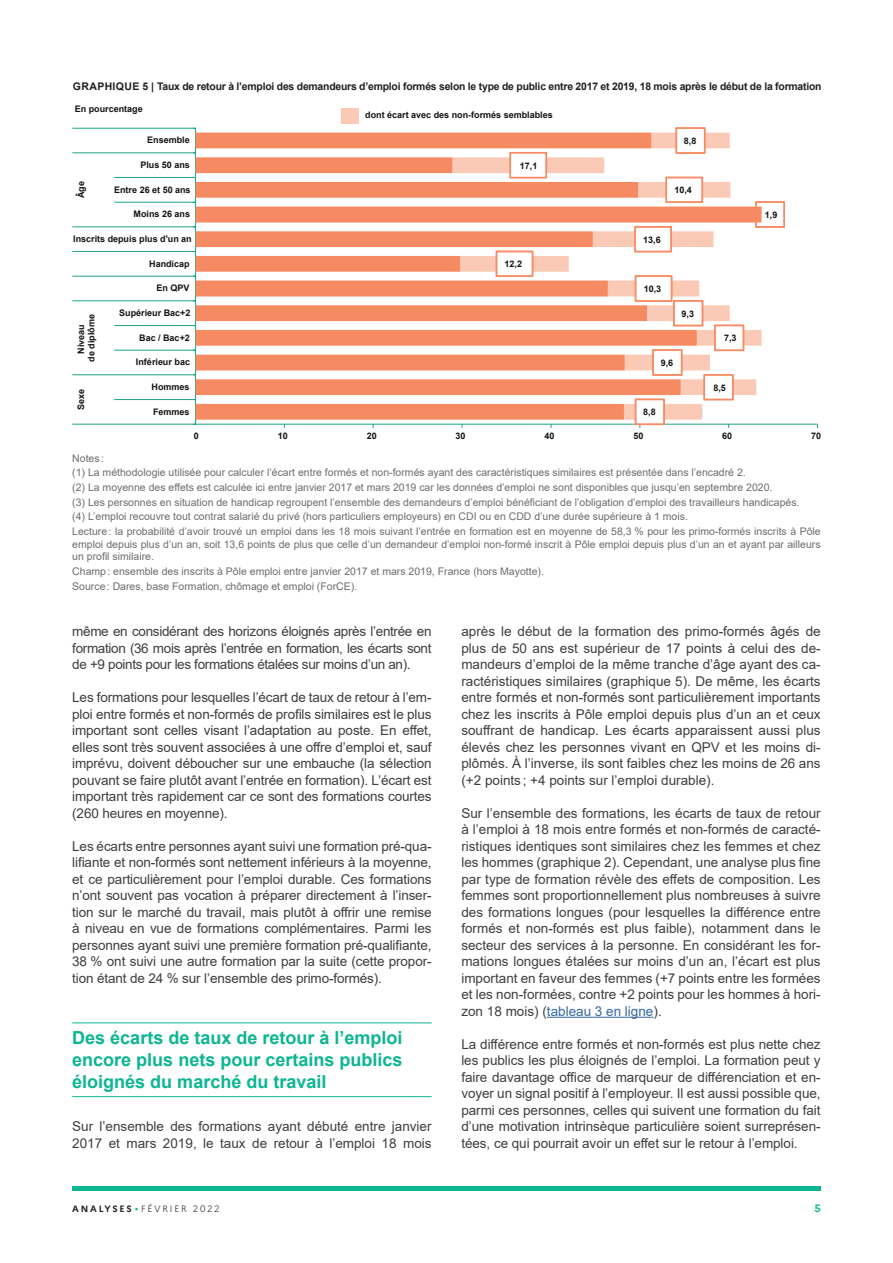
<style>
.page{position:relative;width:893px;height:1263px;background:#fff}
.page>*{position:absolute;margin:0;border:0;box-sizing:border-box;transform-origin:0 0}
.t1{font:700 18px/21.6px "Arial";color:#0cb693;text-align:justify}
.t2{font:13.5px/16.5px "Arial";letter-spacing:-.005em;color:#3e3e3f;text-align:justify}
.t3{font:10.5px/14.7px "Arial";color:#6c6d70}
.t4{font:700 10.5px "Arial";letter-spacing:-.02em;color:#231f20}
.t5{font:700 10.5px "Marianne";color:#0cb693}
.t6{font:700 9px/10.5px "Arial";color:#111314;text-align:center}
.t7{font:300 9px "Marianne";letter-spacing:.2em;color:#231f20}
.s1{color:#3667a4}
.s2{font-weight:700}
.s3{font-family:"Manrope";font-weight:700;color:#0cb693}
</style>
<div class="page">
<div style="left:72px;top:1186px;width:749px;height:5px;background:#0cb693"></div>
<hr style="left:72px;top:1022px;width:360px;height:1px;background:#0cb693">
<hr style="left:72px;top:1096px;width:360px;height:1px;background:#0cb693">
<hr style="left:547px;top:1017px;width:106px;height:1px;background:#3667a4">
<hr style="left:195px;top:128px;width:1px;height:296px;background:#1ca486">
<hr style="left:72px;top:128px;width:124px;height:1px;background:#1ca486">
<hr style="left:72px;top:153px;width:124px;height:1px;background:#1ca486">
<hr style="left:114px;top:177px;width:82px;height:1px;background:#1ca486">
<hr style="left:114px;top:202px;width:82px;height:1px;background:#1ca486">
<hr style="left:72px;top:227px;width:124px;height:1px;background:#1ca486">
<hr style="left:72px;top:251px;width:124px;height:1px;background:#1ca486">
<hr style="left:72px;top:276px;width:124px;height:1px;background:#1ca486">
<hr style="left:72px;top:301px;width:124px;height:1px;background:#1ca486">
<hr style="left:114px;top:325px;width:82px;height:1px;background:#1ca486">
<hr style="left:114px;top:350px;width:82px;height:1px;background:#1ca486">
<hr style="left:72px;top:375px;width:124px;height:1px;background:#1ca486">
<hr style="left:114px;top:399px;width:82px;height:1px;background:#1ca486">
<hr style="left:72px;top:424px;width:745px;height:1px;background:#1ca486">
<div style="left:635px;top:399px;width:30px;height:26px;border:2px solid #f68b63"></div>
<div style="left:755px;top:201px;width:30px;height:27px;border:2px solid #f68b63"></div>
<div style="left:676px;top:127px;width:29px;height:27px;border:2px solid #f68b63"></div>
<div style="left:341px;top:108px;width:18px;height:15px;background:#facab7"></div>
<svg style="left:196px;top:133px;width:566px;height:287px"></svg>
<p class="t4" style="left:73px;top:79px;width:750px">GRAPHIQUE 5 | Taux de retour à l’emploi des demandeurs d’emploi formés selon le type de public entre 2017 et 2019, 18 mois après le début de la formation</p>
<p class="t6" style="left:75px;top:104px;width:70px">En pourcentage</p>
<p class="t6" style="left:365px;top:109px;width:189px">dont écart avec des non-formés semblables</p>
<p class="t6" style="left:147px;top:135px;width:44px">Ensemble</p>
<p class="t6" style="left:684px;top:136px;width:14px">8,8</p>
<p class="t6" style="left:140px;top:160px;width:51px">Plus 50 ans</p>
<p class="t6" style="left:520px;top:160px;width:19px">17,1</p>
<p class="t6" style="left:76px;top:198px;width:19px;rotate:-90deg">Âge</p>
<p class="t6" style="left:114px;top:184px;width:78px">Entre 26 et 50 ans</p>
<p class="t6" style="left:674px;top:185px;width:19px">10,4</p>
<p class="t6" style="left:134px;top:209px;width:58px">Moins 26 ans</p>
<p class="t6" style="left:765px;top:210px;width:14px">1,9</p>
<p class="t6" style="left:73px;top:234px;width:120px">Inscrits depuis plus d'un an</p>
<p class="t6" style="left:643px;top:234px;width:19px">13,6</p>
<p class="t6" style="left:149px;top:258px;width:42px">Handicap</p>
<p class="t6" style="left:505px;top:259px;width:19px">12,2</p>
<p class="t6" style="left:156px;top:283px;width:34px">En QPV</p>
<p class="t6" style="left:644px;top:284px;width:19px">10,3</p>
<p class="t6" style="left:76px;top:362px;width:49px;rotate:-90deg">Niveau<br>de diplôme</p>
<p class="t6" style="left:119px;top:308px;width:73px">Supérieur Bac+2</p>
<p class="t6" style="left:139px;top:332px;width:52px">Bac / Bac+2</p>
<p class="t6" style="left:136px;top:357px;width:56px">Inférieur bac</p>
<p class="t6" style="left:682px;top:308px;width:14px">9,3</p>
<p class="t6" style="left:661px;top:358px;width:14px">9,6</p>
<p class="t6" style="left:724px;top:333px;width:14px">7,3</p>
<p class="t6" style="left:76px;top:410px;width:22px;rotate:-90deg">Sexe</p>
<p class="t6" style="left:152px;top:382px;width:39px">Hommes</p>
<p class="t6" style="left:153px;top:406px;width:38px">Femmes</p>
<p class="t6" style="left:643px;top:407px;width:14px">8,8</p>
<p class="t6" style="left:713px;top:382px;width:14px">8,5</p>
<p class="t6" style="left:194px;top:430px;width:7px">0</p>
<p class="t6" style="left:278px;top:430px;width:12px">10</p>
<p class="t6" style="left:367px;top:430px;width:12px">20</p>
<p class="t6" style="left:456px;top:430px;width:12px">30</p>
<p class="t6" style="left:544px;top:430px;width:12px">40</p>
<p class="t6" style="left:633px;top:430px;width:12px">50</p>
<p class="t6" style="left:722px;top:430px;width:12px">60</p>
<p class="t6" style="left:811px;top:430px;width:12px">70</p>
<p class="t3" style="left:72px;top:450px;width:750px">Notes :<br>(1) La méthodologie utilisée pour calculer l’écart entre formés et non-formés ayant des caractéristiques similaires est présentée dans l’encadré 2.<br>(2) La moyenne des effets est calculée ici entre janvier 2017 et mars 2019 car les données d’emploi ne sont disponibles que jusqu’en septembre 2020.<br>(3) Les personnes en situation de handicap regroupent l’ensemble des demandeurs d’emploi bénéficiant de l’obligation d’emploi des travailleurs handicapés.<br>(4) L’emploi recouvre tout contrat salarié du privé (hors particuliers employeurs) en CDI ou en CDD d’une durée supérieure à 1 mois.<br>Lecture: la probabilité d’avoir trouvé un emploi dans les 18 mois suivant l’entrée en formation est en moyenne de 58,3 % pour les primo-formés inscrits à Pôle</p>
<p class="t3" style="left:72px;top:538px;width:750px;line-height:12.6px">emploi depuis plus d’un an, soit 13,6 points de plus que celle d’un demandeur d’emploi non-formé inscrit à Pôle emploi depuis plus d’un an et ayant par ailleurs un profil similaire.</p>
<p class="t3" style="left:72px;top:564px;width:473px">Champ: ensemble des inscrits à Pôle emploi entre janvier 2017 et mars 2019, France (hors Mayotte).<br>Source: Dares, base Formation, chômage et emploi (ForCE).</p>
<p class="t2" style="left:72px;top:623px;width:361px">même en considérant des horizons éloignés après l’entrée en formation (36 mois après l’entrée en formation, les écarts sont de +9 points pour les formations étalées sur moins d’un an).</p>
<p class="t2" style="left:72px;top:689px;width:361px">Les formations pour lesquelles l’écart de taux de retour à l’em&shy;ploi entre formés et non-formés de profils similaires est le plus important sont celles visant l’adaptation au poste. En effet, elles sont très souvent associées à une offre d’emploi et, sauf imprévu, doivent déboucher sur une embauche (la sélection pouvant se faire plutôt avant l’entrée en formation). L’écart est important très rapidement car ce sont des formations courtes (260 heures en moyenne).</p>
<p class="t2" style="left:72px;top:838px;width:361px">Les écarts entre personnes ayant suivi une formation pré-qua&shy;lifiante et non-formés sont nettement inférieurs à la moyenne, et ce particulièrement pour l’emploi durable. Ces formations n’ont souvent pas vocation à préparer directement à l’inser&shy;tion sur le marché du travail, mais plutôt à offrir une remise à niveau en vue de formations complémentaires. Parmi les personnes ayant suivi une première formation pré-qualifiante, 38 % ont suivi une autre formation par la suite (cette propor&shy;tion étant de 24 % sur l’ensemble des primo-formés).</p>
<h1 class="t1" style="left:72px;top:1027px;width:332px">Des écarts de taux de retour à l’emploi encore plus nets pour certains publics éloignés du marché du travail</h1>
<p class="t2" style="left:72px;top:1118px;width:361px">Sur l’ensemble des formations ayant débuté entre janvier<br>2017 et mars 2019, le taux de retour à l’emploi 18 mois</p>
<p class="t2" style="left:461px;top:623px;width:361px">après le début de la formation des primo-formés âgés de plus de 50 ans est supérieur de 17 points à celui des de&shy;mandeurs d’emploi de la même tranche d’âge ayant des ca&shy;ractéristiques similaires (graphique 5). De même, les écarts entre formés et non-formés sont particulièrement importants chez les inscrits à Pôle emploi depuis plus d’un an et ceux souffrant de handicap. Les écarts apparaissent aussi plus élevés chez les personnes vivant en QPV et les moins di&shy;plômés. À l’inverse, ils sont faibles chez les moins de 26 ans (+2 points; +4 points sur l’emploi durable).</p>
<p class="t2" style="left:461px;top:805px;width:361px">Sur l’ensemble des formations, les écarts de taux de retour à l’emploi à 18 mois entre formés et non-formés de caracté&shy;ristiques identiques sont similaires chez les femmes et chez les hommes (graphique 2). Cependant, une analyse plus fine par type de formation révèle des effets de composition. Les femmes sont proportionnellement plus nombreuses à suivre des formations longues (pour lesquelles la différence entre formés et non-formés est plus faible), notamment dans le secteur des services à la personne. En considérant les for&shy;mations longues étalées sur moins d’un an, l’écart est plus important en faveur des femmes (+7 points entre les formées et les non-formées, contre +2 points pour les hommes à hori&shy;zon 18 mois) (<span class="s1">tableau 3 en ligne</span>).</p>
<p class="t2" style="left:461px;top:1036px;width:361px">La différence entre formés et non-formés est plus nette chez les publics les plus éloignés de l’emploi. La formation peut y faire davantage office de marqueur de différenciation et en&shy;voyer un signal positif à l’employeur. Il est aussi possible que, parmi ces personnes, celles qui suivent une formation du fait d’une motivation intrinsèque particulière soient surreprésen&shy;tées, ce qui pourrait avoir un effet sur le retour à l’emploi.</p>
<p class="t7" style="left:72px;top:1202px;width:149px"><span class="s2">ANALYSES</span><span class="s3">•</span>FÉVRIER 2022</p>
<p class="t5" style="left:814px;top:1200px;width:8px">5</p>
</div>
